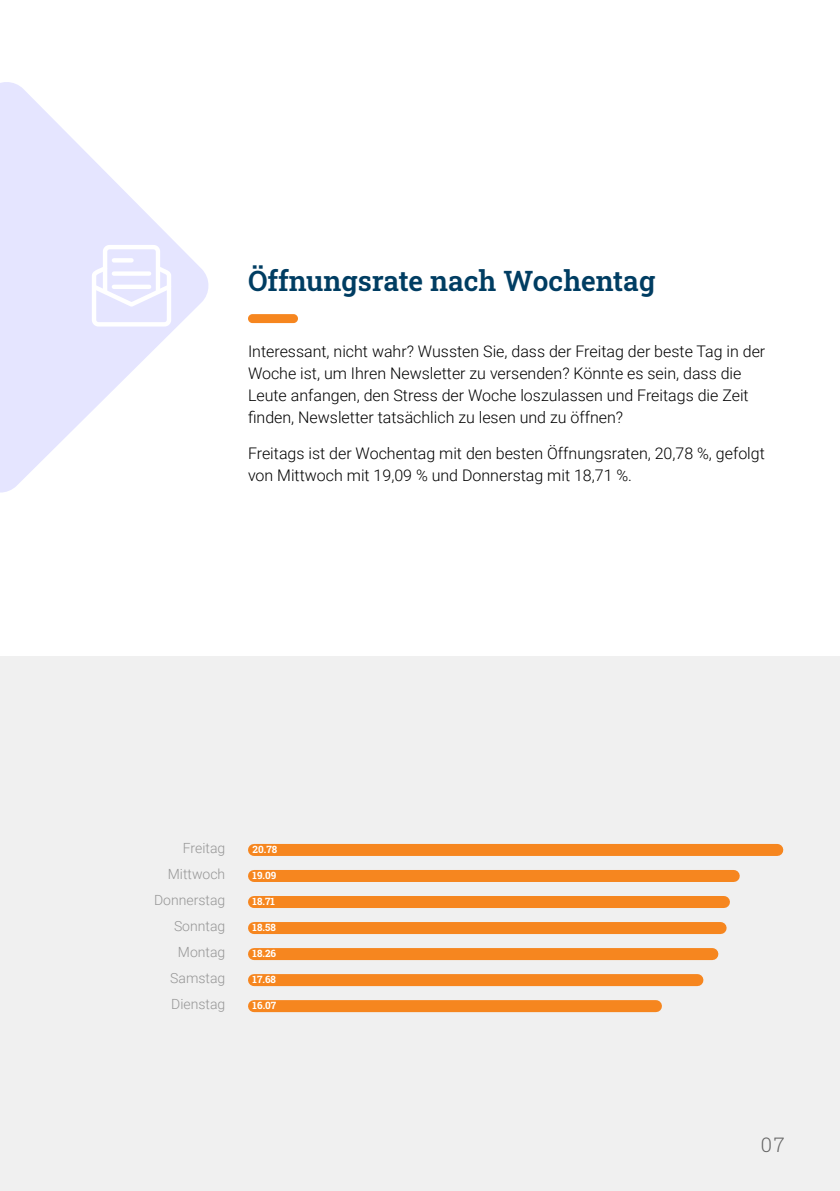
<style>
.page{position:relative;width:840px;height:1191px;background:#fff}
.page>*{position:absolute;margin:0;border:0;box-sizing:border-box;transform-origin:0 0}
.t1{font:600 28px "Roboto Slab";color:#003d62}
.t2{font:300 20px "Roboto Slab";color:#646464}
.t3{font:300 16px/22px "Roboto";color:#000}
.t4{font:300 14px/26px "Roboto";color:#969696;text-align:right}
.t5{font:700 10px "Roboto Slab";color:#fff}
</style>
<div class="page">
<div style="left:0;top:656px;width:840px;height:535px;background:#f0f0f0"></div>
<div style="left:248px;top:314px;width:50px;height:9px;background:#f6861f;border-radius:4px"></div>
<div style="left:254px;top:844px;width:523px;height:12px;background:#f6861f"></div>
<div style="left:254px;top:870px;width:480px;height:12px;background:#f6861f"></div>
<div style="left:254px;top:896px;width:470px;height:12px;background:#f6861f"></div>
<div style="left:254px;top:922px;width:467px;height:12px;background:#f6861f"></div>
<div style="left:254px;top:948px;width:458px;height:12px;background:#f6861f"></div>
<div style="left:254px;top:974px;width:443px;height:12px;background:#f6861f"></div>
<div style="left:254px;top:1000px;width:402px;height:12px;background:#f6861f"></div>
<svg style="left:0;top:82px;width:209px;height:411px;fill:#e5e5ff"></svg>
<div style="left:92px;top:269px;width:79px;height:57px;border:4px solid #fff;border-radius:4px"></div>
<svg style="left:88px;top:243px;width:87px;height:66px"></svg>
<hr style="left:114px;top:258px;width:18px;height:4px;background:#fff">
<div style="left:114px;top:271px;width:35px;height:5px;background:#fff"></div>
<hr style="left:114px;top:285px;width:35px;height:4px;background:#fff">
<h1 class="t1" style="left:248px;top:261px;width:409px">Öffnungsrate nach Wochentag</h1>
<p class="t3" style="left:248px;top:339px;width:519px">Interessant, nicht wahr? Wussten Sie, dass der Freitag der beste Tag in der Woche ist, um Ihren Newsletter zu versenden? Könnte es sein, dass die Leute anfangen, den Stress der Woche loszulassen und Freitags die Zeit finden, Newsletter tatsächlich zu lesen und zu öffnen?</p>
<p class="t3" style="left:248px;top:441px;width:518px">Freitags ist der Wochentag mit den besten Öffnungsraten, 20,78 %, gefolgt von Mittwoch mit 19,09 % und Donnerstag mit 18,71 %.</p>
<p class="t4" style="left:154px;top:835px;width:73px">Freitag<br>Mittwoch<br>Donnerstag<br>Sonntag<br>Montag<br>Samstag<br>Dienstag</p>
<p class="t5" style="left:253px;top:843px;width:26px">20.78</p>
<p class="t5" style="left:253px;top:869px;width:25px">19.09</p>
<p class="t5" style="left:253px;top:895px;width:24px">18.71</p>
<p class="t5" style="left:253px;top:921px;width:25px">18.58</p>
<p class="t5" style="left:253px;top:947px;width:25px">18.26</p>
<p class="t5" style="left:253px;top:973px;width:25px">17.68</p>
<p class="t5" style="left:253px;top:999px;width:25px">16.07</p>
<p class="t2" style="left:761px;top:1130px;width:26px">07</p>
</div>
